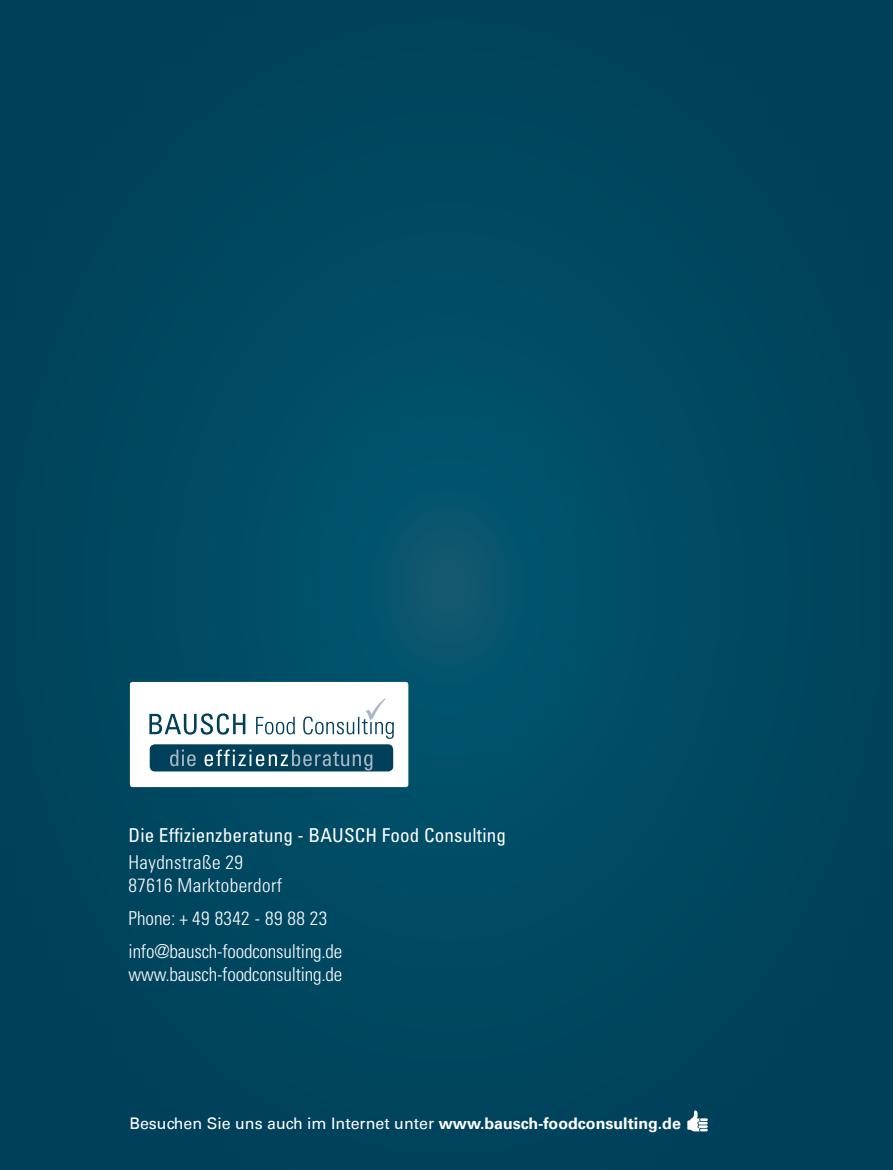
<style>
.page{position:relative;width:893px;height:1170px;background:#fff}
.page>*{position:absolute;margin:0;border:0;box-sizing:border-box;transform-origin:0 0}
.t1{font:300 condensed 19.05px/32.8px "Univers";color:#fff}
.t2{font:condensed 19.05px "Univers";letter-spacing:.01em;color:#fff}
.t3{font:300 condensed 19.05px/23px "Univers";letter-spacing:.02em;color:#fff}
.t4{font:16.05px "Univers LT";color:#fff}
.s1{font-weight:700}
</style>
<div class="page">
<div style="left:0;top:0;width:893px;height:1169px;background:#00465f"></div>
<svg style="left:687px;top:1110px;width:21px;height:21px"></svg>
<div style="left:130px;top:682px;width:278px;height:105px;background:#fff;border-radius:3px"></div>
<div style="left:150px;top:744px;width:243px;height:27px;background:#00405a;border-radius:5px"></div>
<svg style="left:205px;top:749px;width:167px;height:21px"></svg>
<svg style="left:170px;top:749px;width:26px;height:17px"></svg>
<svg style="left:149px;top:698px;width:245px;height:40px"></svg>
<p class="t2" style="left:129px;top:822px;width:379px">Die Effizienzberatung - BAUSCH Food Consulting</p>
<p class="t3" style="left:129px;top:850px;width:155px">Haydnstraße 29<br>87616 Marktoberdorf</p>
<p class="t1" style="left:129px;top:901px;width:215px">Phone: + 49 8342 - 89 88 23 info@bausch-foodconsulting.de</p>
<p class="t1" style="left:129px;top:957px;width:215px">www.bausch-foodconsulting.de</p>
<p class="t4" style="left:129px;top:1113px;width:553px">Besuchen Sie uns auch im I nternet unter <span class="s1">www.bausch-foodconsulting.de</span></p>
</div>
